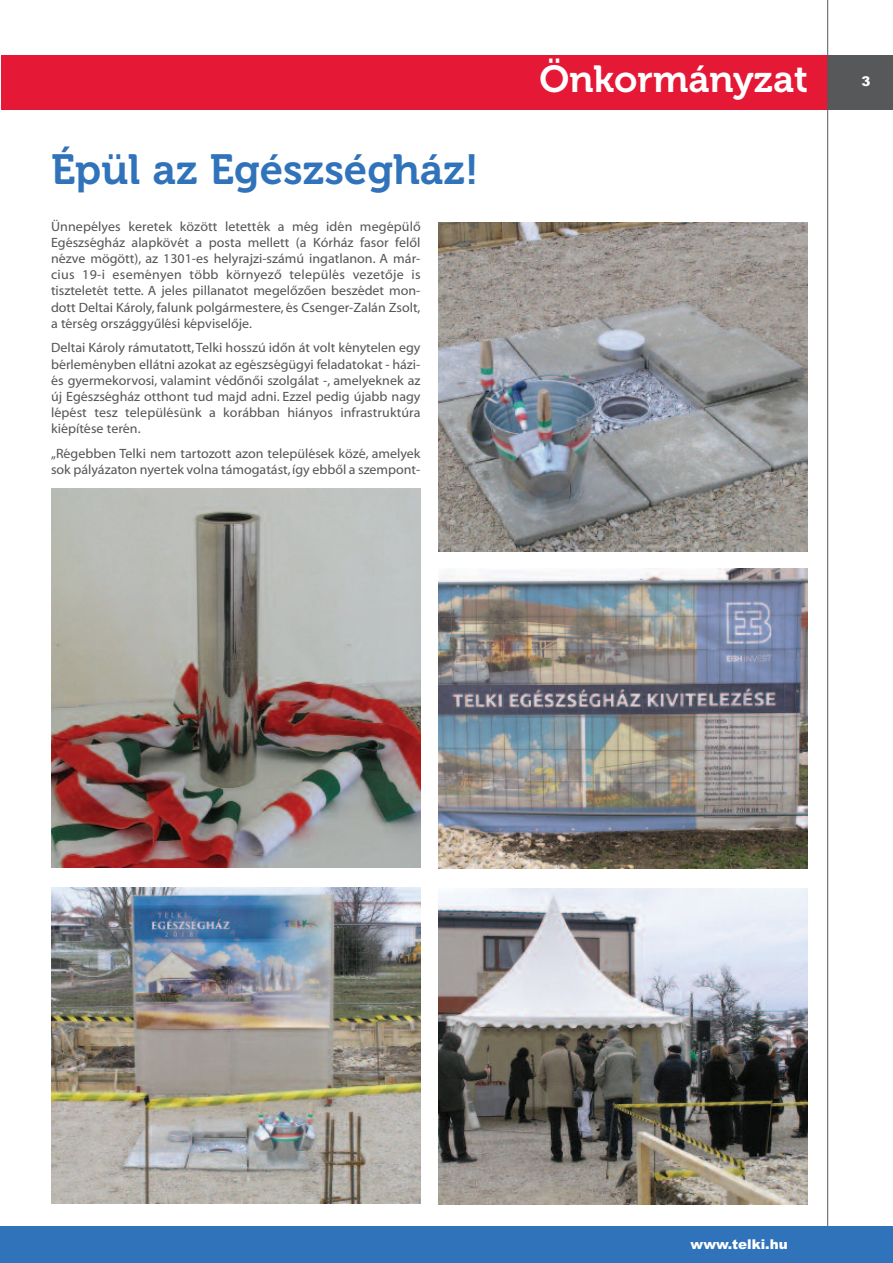
<style>
.page{position:relative;width:893px;height:1263px;background:#fff}
.page>*{position:absolute;margin:0;border:0;box-sizing:border-box;transform-origin:0 0}
.t1{font:42px "Museo 700";color:#3073ba}
.t2{font:37.5px "Museo 700";color:#fff}
.t3{font:13.5px/16.2px "Myriad Web CE";color:#57585a;text-align:justify}
.t4{font:900 13.5px "Arial";color:#fff}
</style>
<div class="page">
<div style="left:1px;top:55px;width:828px;height:54px;background:#e51836"></div>
<div style="left:828px;top:55px;width:65px;height:55px;background:#57585a"></div>
<hr style="left:827px;top:0;width:1px;height:1263px;background:#57585a">
<div style="left:0;top:1226px;width:893px;height:37px;background:#3073ba"></div>
<img style="left:438px;top:568px;width:370px;height:300px">
<img style="left:51px;top:488px;width:370px;height:380px">
<img style="left:51px;top:887px;width:370px;height:317px">
<img style="left:438px;top:222px;width:370px;height:329px">
<img style="left:438px;top:888px;width:370px;height:316px">
<h1 class="t1" style="left:51px;top:154px;width:429px">Épül az Egészségház!</h1>
<p class="t3" style="left:51px;top:218px;width:371px">Ünnepélyes keretek között letették a még idén megépülő Egészségház alapkövét a posta mellett (a Kórház fasor felől nézve mögött), az 1301-es helyrajzi-számú ingatlanon. A már&shy;cius 19-i eseményen több környező település vezetője is tiszteletét tette. A jeles pillanatot megelőzően beszédet mon&shy;dott Deltai Károly, falunk polgármestere, és Csenger-Zalán Zsolt, a térség országgyűlési képviselője.</p>
<p class="t3" style="left:51px;top:340px;width:371px">Deltai Károly rámutatott, Telki hosszú időn át volt kénytelen egy bérleményben ellátni azokat az egészségügyi feladatokat - házi&shy;és gyermekorvosi, valamint védőnői szolgálat -, amelyeknek az új Egészségház otthont tud majd adni. Ezzel pedig újabb nagy lépést tesz településünk a korábban hiányos infrastruktúra kiépítése terén.</p>
<p class="t3" style="left:51px;top:445px;width:371px">„Régebben Telki nem tartozott azon települések közé, amelyek sok pályázaton nyertek volna támogatást, így ebből a szempont-</p>
<h2 class="t2" style="left:539px;top:65px;width:270px">Önkormányzat</h2>
<p class="t4" style="left:861px;top:73px;width:11px">3</p>
<p class="t4" style="left:691px;top:1236px;width:99px">www.telki.hu</p>
</div>
